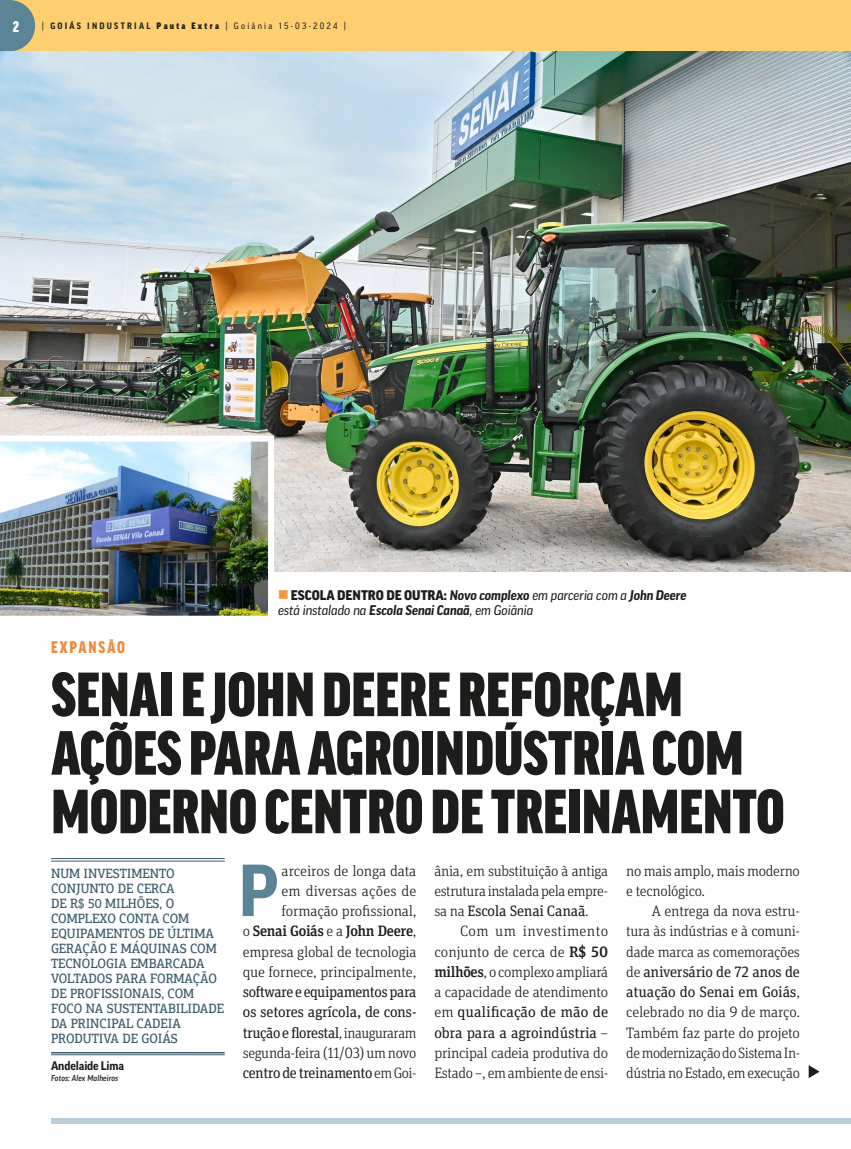
<style>
.page{position:relative;width:851px;height:1149px;background:#fff}
.page>*{position:absolute;margin:0;border:0;box-sizing:border-box;transform-origin:0 0}
.t1{font:700 70.8px "Good Pro";color:#5b8497}
.t2{font:900 condensed 60px/58.5px "Good Pro";color:#1d1d1b}
.t3{font:900 condensed 18px "Good Headline Pro";letter-spacing:.11em;color:#f1883d}
.t4{font:300 15px/20.2px "Unit Slab Pro";letter-spacing:-.02em;color:#1d1d1b;text-align:justify}
.t5{font:15px/20.2px "Unit Slab Pro";letter-spacing:-.03em;color:#1d1d1b;text-align:justify}
.t6{font:900 condensed 15px "Good Pro";color:#fff}
.t7{font:500 13.5px/15px "PF Agora Slab Pro";letter-spacing:-.005em;color:#405e6c;scale:.9 1}
.t8{font:italic 700 13.5px "Good Pro";letter-spacing:-.01em;color:#1d1d1b}
.t9{font:italic 13.5px "Good Pro News";letter-spacing:-.01em;color:#1d1d1b}
.t10{font:700 12px "Good Pro";letter-spacing:-.01em;color:#1d1d1b}
.t11{font:9px "Good Pro Narr News";letter-spacing:.25em;color:#1d1d1b}
.t12{font:italic 500 8.25px "Good Pro";letter-spacing:.015em;color:#1d1d1b;scale:.93 1}
.s1{font-family:"Good Pro Narr";font-weight:700}
.s2{font-family:"Good Pro Narr Ultra"}
.s3{font-weight:900;font-style:normal}
.s4{font-family:"Good Pro News";font-weight:400}
.s5{font-family:"Good Pro";font-weight:700}
.s6{font-weight:500}
.s7{font-weight:300}
.s8{font-weight:400}
</style>
<div class="page">
<div style="left:0;top:0;width:850px;height:51px;background:#fecf71"></div>
<div style="left:51px;top:1117px;width:799px;height:6px;background:#bacdd8"></div>
<svg style="left:0;top:0;width:35px;height:51px"></svg>
<img style="left:0;top:51px;width:850px;height:520px">
<hr style="left:51px;top:858px;width:174px;height:1px;background:#405e6c">
<hr style="left:51px;top:860px;width:174px;height:1px;background:#405e6c">
<hr style="left:51px;top:1051px;width:174px;height:2px;background:#405e6c">
<hr style="left:51px;top:1054px;width:174px;height:1px;background:#405e6c">
<svg style="left:808px;top:1065px;width:11px;height:12px"></svg>
<img style="left:0;top:432px;width:277px;height:184px">
<p class="t6" style="left:13px;top:18px;width:8px">2</p>
<p class="t11" style="left:42px;top:21px;width:305px">| <span class="s1">GOIÁS INDUSTRIAL</span> <span class="s2">Pauta Extra</span> | Goiânia 15-03-2024 |</p>
<p class="t8" style="left:291px;top:587px;width:397px"><span class="s3">ESCOLA DENTRO DE OUTRA:</span> Novo complexo <span class="s4">em parceria com a</span> John Deere</p>
<p class="t9" style="left:278px;top:602px;width:257px">está instalado na <span class="s5">Escola Senai Canaã</span>, em Goiânia</p>
<p class="t3" style="left:51px;top:639px;width:75px">EXPANSÃO</p>
<h2 class="t2" style="left:51px;top:665px;width:734px">SENAI E JOHN DEERE REFORÇAM<br>AÇÕES PARA AGROINDÚSTRIA COM<br>MODERNO CENTRO DE TREINAMENTO</h2>
<p class="t7" style="left:51px;top:865px;width:194px">NUM INVESTIMENTO<br>CONJUNTO DE CERCA<br>DE R$ 50 MILHÕES, O<br>COMPLEXO CONTA COM<br>EQUIPAMENTOS DE ÚLTIMA<br>GERAÇÃO E MÁQUINAS COM<br>TECNOLOGIA EMBARCADA<br>VOLTADOS PARA FORMAÇÃO<br>DE PROFISSIONAIS, COM<br>FOCO NA SUSTENTABILIDADE<br>DA PRINCIPAL CADEIA<br>PRODUTIVA DE GOIÁS</p>
<p class="t10" style="left:51px;top:1058px;width:75px">Andelaide Lima</p>
<p class="t12" style="left:51px;top:1072px;width:74px">Fotos: Alex Malheiros</p>
<h1 class="t1" style="left:238px;top:850px;width:42px">P</h1>
<p class="t4" style="left:243px;top:859px;width:175px;text-align:right">arceiros de longa data<br>em diversas ações de formação profissional,<br>o <span class="s6">Senai Goiás</span> e a <span class="s6">John Deere</span>, empresa global de tecnologia que fornece, principalmente,</p>
<p class="t5" style="left:243px;top:981px;width:175px">software e equipamentos para os setores agrícola, de cons‑ trução e florestal<span class="s7">, inauguraram segunda-feira (11/03) um novo </span>centro de treinamento <span class="s7">em Goi-</span></p>
<p class="t4" style="left:434px;top:859px;width:175px">ânia, em substituição à antiga estrutura instalada pela empre&shy;sa na <span class="s8">Escola Senai Canaã</span>.</p>
<p class="t4" style="left:434px;top:920px;width:175px;text-indent:26px">Com um investimento conjunto de cerca de <span class="s6">R$ 50 milhões</span>, o complexo ampliará a capacidade de atendimento em <span class="s8">qualificação de mão de obra para a agroindústria</span> – principal cadeia produtiva do Estado –, em ambiente de ensi-</p>
<p class="t4" style="left:626px;top:859px;width:175px">no mais amplo, mais moderno e tecnológico.</p>
<p class="t4" style="left:626px;top:900px;width:175px;text-indent:26px">A entrega da nova estru&shy;tura às indústrias e à comuni&shy;dade marca as comemorações de <span class="s8">aniversário de 72 anos de atuação do Senai em Goiás</span>, celebrado no dia 9 de março.<br>Também faz parte do projeto de modernização do Sistema In&shy;dústria no Estado, em execução</p>
</div>
